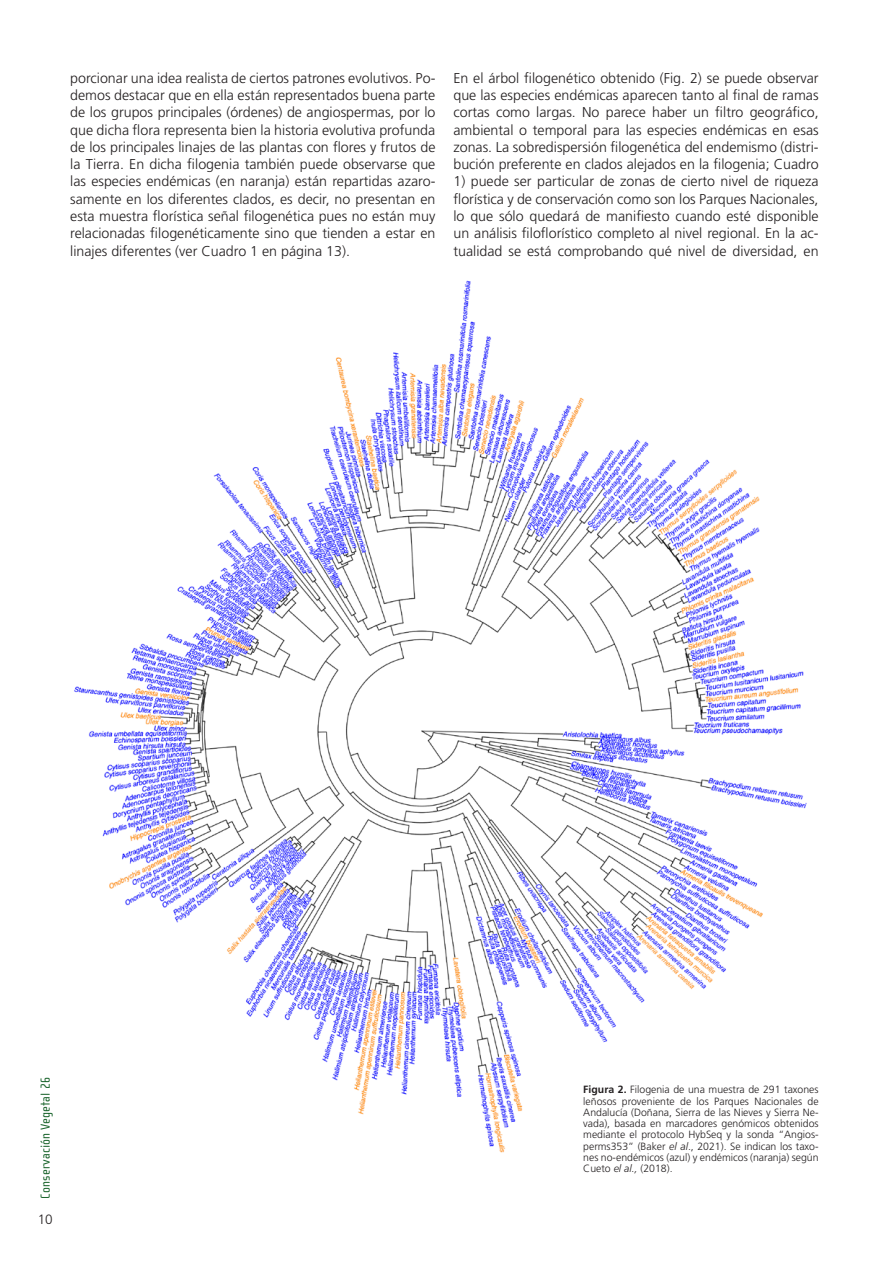
<style>
.page{position:relative;width:893px;height:1263px;background:#fff}
.page>*{position:absolute;margin:0;border:0;box-sizing:border-box;transform-origin:0 0}
.t1{font:300 14.25px/17.2px "Frutiger";color:#231f20;text-align:justify}
.t2{font:13.5px "Cholla Sans";letter-spacing:.01em;color:#176229}
.t3{font:300 13.5px "Frutiger";color:#231f20}
.t4{font:300 10.5px/11.2px "Frutiger";color:#231f20;text-align:justify}
.s1{font-weight:700}
.s2{font-style:italic}
</style>
<div class="page">
<img style="left:74px;top:280px;width:733px;height:873px">
<p class="t1" style="left:70px;top:70px;width:367px">porcionar una idea realista de ciertos patrones evolutivos. Po&shy;demos destacar que en ella están representados buena parte de los grupos principales (órdenes) de angiospermas, por lo que dicha flora representa bien la historia evolutiva profunda de los principales linajes de las plantas con flores y frutos de la Tierra. En dicha filogenia también puede observarse que las especies endémicas (en naranja) están repartidas azaro&shy;samente en los diferentes clados, es decir, no presentan en esta muestra florística señal filogenética pues no están muy relacionadas filogenéticamente sino que tienden a estar en linajes diferentes (ver Cuadro 1 en página 13).</p>
<p class="t1" style="left:453px;top:70px;width:367px">En el árbol filogenético obtenido (Fig. 2) se puede observar que las especies endémicas aparecen tanto al final de ramas cortas como largas. No parece haber un filtro geográfico, ambiental o temporal para las especies endémicas en esas zonas. La sobredispersión filogenética del endemismo (distri&shy;bución preferente en clados alejados en la filogenia; Cuadro</p>
<p class="t1" style="left:453px;top:173px;width:367px">1) puede ser particular de zonas de cierto nivel de riqueza florística y de conservación como son los Parques Nacionales, lo que sólo quedará de manifiesto cuando esté disponible un análisis filoflorístico completo al nivel regional. En la ac&shy;tualidad se está comprobando qué nivel de diversidad, en</p>
<p class="t2" style="left:38px;top:1198px;width:123px;rotate:-90deg">Conservación Vegetal 26</p>
<p class="t3" style="left:38px;top:1212px;width:17px">10</p>
<p class="t4" style="left:583px;top:1084px;width:237px"><span class="s1">Figura 2.</span> Filogenia de una muestra de 291 taxones leñosos proveniente de los Parques Nacionales de Andalucía (Doñana, Sierra de las Nieves y Sierra Ne&shy;vada), basada en marcadores genómicos obtenidos mediante el protocolo HybSeq y la sonda “Angios&shy;perms353” (Baker <span class="s2">el al</span>., 2021). Se indican los taxo&shy;nes no-endémicos (azul) y endémicos (naranja) según Cueto <span class="s2">el al.,</span> (2018).</p>
</div>
